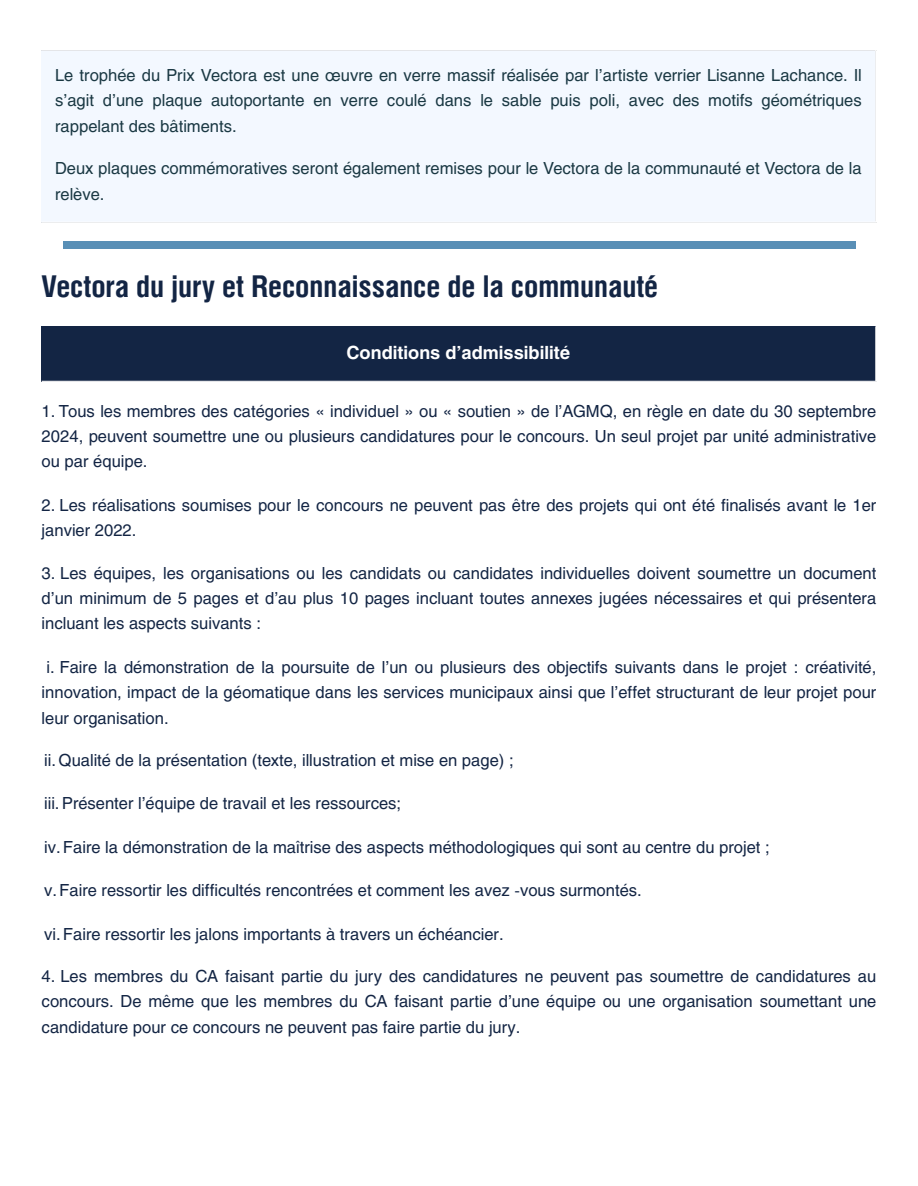
<style>
.page{position:relative;width:918px;height:1186px;background:#fff}
.page>*{position:absolute;margin:0;border:0;box-sizing:border-box;transform-origin:0 0}
.t1{font:700 30px "Helios Cond";color:#132544}
.t2{font:700 18px "Helios";color:#fff}
.t3{font:16.5px/24.8px "Helios";color:#132544;text-align:justify}
.t4{font:16.5px/25.3px "Helios";color:#1a3843;text-align:justify}
</style>
<div class="page">
<div style="left:42px;top:50px;width:834px;height:172px;background:#f3f8ff"></div>
<hr style="left:875px;top:51px;width:1px;height:171px;background:#fff">
<hr style="left:42px;top:50px;width:834px;height:1px;background:#fff">
<div style="left:63px;top:241px;width:792px;height:8px;background:#598fb6"></div>
<div style="left:42px;top:326px;width:834px;height:56px;background:#132544"></div>
<hr style="left:875px;top:326px;width:1px;height:55px;background:#fff">
<hr style="left:42px;top:381px;width:834px;height:1px;background:#fff">
<p class="t4" style="left:55px;top:62px;width:808px">Le trophée du Prix Vectora est une œuvre en verre massif réalisée par l’artiste verrier Lisanne Lachance. Il s’agit d’une plaque autoportante en verre coulé dans le sable puis poli, avec des motifs géométriques rappelant des bâtiments.</p>
<p class="t4" style="left:55px;top:155px;width:808px;line-height:25.8px">Deux plaques commémoratives seront également remises pour le Vectora de la communauté et Vectora de la relève.</p>
<h1 class="t1" style="left:42px;top:266px;width:618px">Vectora du jury et Reconnaissance de la communauté</h1>
<p class="t2" style="left:347px;top:341px;width:225px">Conditions d’admissibilité</p>
<p class="t3" style="left:42px;top:399px;width:836px">1. Tous les membres des catégories « individuel » ou « soutien » de l’AGMQ, en règle en date du 30 septembre 2024, peuvent soumettre une ou plusieurs candidatures pour le concours. Un seul projet par unité administrative ou par équipe.</p>
<p class="t3" style="left:42px;top:492px;width:836px">2. Les réalisations soumises pour le concours ne peuvent pas être des projets qui ont été finalisés avant le 1er janvier 2022.</p>
<p class="t3" style="left:42px;top:561px;width:836px">3. Les équipes, les organisations ou les candidats ou candidates individuelles doivent soumettre un document d’un minimum de 5 pages et d’au plus 10 pages incluant toutes annexes jugées nécessaires et qui présentera incluant les aspects suivants :</p>
<p class="t3" style="left:42px;top:654px;width:836px;line-height:25.3px">i. Faire la démonstration de la poursuite de l’un ou plusieurs des objectifs suivants dans le projet : créativité, innovation, impact de la géomatique dans les services municipaux ainsi que l’effet structurant de leur projet pour leur organisation.</p>
<p class="t3" style="left:44px;top:747px;width:471px">ii.Qualité de la présentation (texte, illustration et mise en page) ;</p>
<p class="t3" style="left:44px;top:790px;width:359px">iii.Présenter l’équipe de travail et les ressources;</p>
<p class="t3" style="left:44px;top:834px;width:727px">iv. Faire la démonstration de la maîtrise des aspects méthodologiques qui sont au centre du projet ;</p>
<p class="t3" style="left:44px;top:877px;width:599px">v. Faire ressortir les difficultés rencontrées et comment les avez -vous surmontés.</p>
<p class="t3" style="left:44px;top:921px;width:461px">vi. Faire ressortir les jalons importants à travers un échéancier.</p>
<p class="t3" style="left:42px;top:963px;width:836px;line-height:25.3px">4. Les membres du CA faisant partie du jury des candidatures ne peuvent pas soumettre de candidatures au concours. De même que les membres du CA faisant partie d’une équipe ou une organisation soumettant une candidature pour ce concours ne peuvent pas faire partie du jury.</p>
</div>
